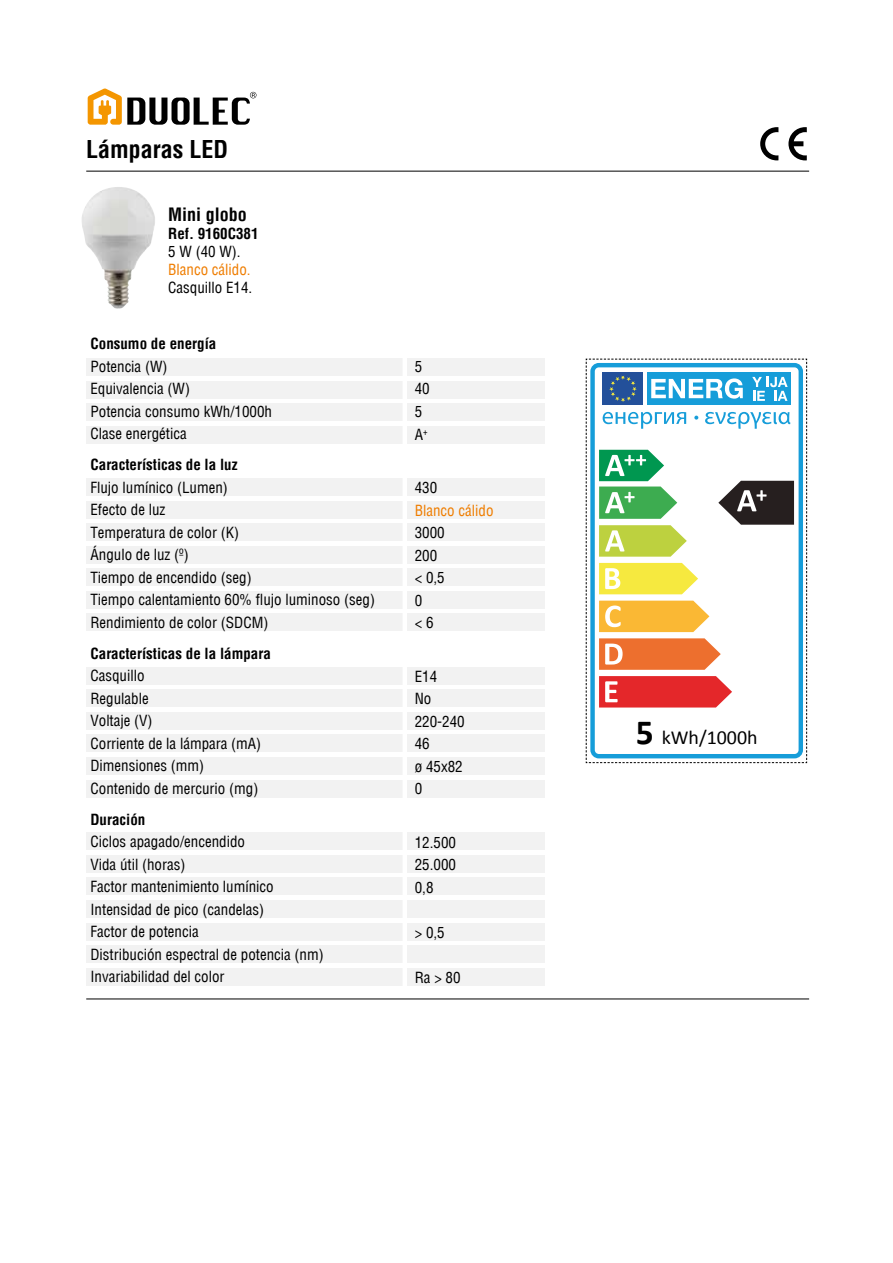
<style>
.page{position:relative;width:893px;height:1263px;background:#fff}
.page>*{position:absolute;margin:0;border:0;box-sizing:border-box;transform-origin:0 0}
.t1{font:700 condensed 24px "Helvetica";color:#000}
.t2{font:19.95px "Calibri";color:#000}
.t3{font:700 condensed 18px "Helvetica";color:#000}
.t4{font:condensed 15px/22.5px "Helvetica";color:#000}
.t5{font:700 condensed 15px "Helvetica";color:#000}
.t6{font:condensed 15px "Helvetica";color:#ef7d00}
.s1{font-weight:700;font-size:35.4px}
</style>
<div class="page">
<div style="left:86px;top:358px;width:458px;height:18px;background:#f2f2f2"></div>
<div style="left:86px;top:381px;width:458px;height:17px;background:#f2f2f2"></div>
<div style="left:86px;top:403px;width:458px;height:18px;background:#f2f2f2"></div>
<div style="left:86px;top:426px;width:458px;height:17px;background:#f2f2f2"></div>
<div style="left:86px;top:478px;width:458px;height:18px;background:#f2f2f2"></div>
<div style="left:86px;top:501px;width:458px;height:17px;background:#f2f2f2"></div>
<div style="left:86px;top:523px;width:458px;height:18px;background:#f2f2f2"></div>
<div style="left:86px;top:546px;width:458px;height:17px;background:#f2f2f2"></div>
<div style="left:86px;top:568px;width:458px;height:18px;background:#f2f2f2"></div>
<div style="left:86px;top:591px;width:458px;height:17px;background:#f2f2f2"></div>
<div style="left:86px;top:613px;width:458px;height:18px;background:#f2f2f2"></div>
<div style="left:86px;top:667px;width:458px;height:17px;background:#f2f2f2"></div>
<div style="left:86px;top:690px;width:458px;height:17px;background:#f2f2f2"></div>
<div style="left:86px;top:712px;width:458px;height:18px;background:#f2f2f2"></div>
<div style="left:86px;top:735px;width:458px;height:17px;background:#f2f2f2"></div>
<div style="left:86px;top:757px;width:458px;height:18px;background:#f2f2f2"></div>
<div style="left:86px;top:780px;width:458px;height:17px;background:#f2f2f2"></div>
<div style="left:86px;top:833px;width:458px;height:17px;background:#f2f2f2"></div>
<div style="left:86px;top:855px;width:458px;height:18px;background:#f2f2f2"></div>
<div style="left:86px;top:878px;width:458px;height:17px;background:#f2f2f2"></div>
<div style="left:86px;top:900px;width:458px;height:18px;background:#f2f2f2"></div>
<div style="left:86px;top:923px;width:458px;height:17px;background:#f2f2f2"></div>
<div style="left:86px;top:945px;width:458px;height:18px;background:#f2f2f2"></div>
<div style="left:86px;top:968px;width:458px;height:17px;background:#f2f2f2"></div>
<svg style="left:88px;top:88px;width:168px;height:37px"></svg>
<img style="left:82px;top:187px;width:73px;height:122px">
<hr style="left:403px;top:355px;width:4px;height:632px;background:#fff">
<svg style="left:760px;top:127px;width:18px;height:33px"></svg>
<svg style="left:788px;top:127px;width:19px;height:33px"></svg>
<hr style="left:86px;top:171px;width:723px;height:1px;background:#000">
<hr style="left:86px;top:998px;width:723px;height:1px;background:#000">
<svg style="left:585px;top:358px;width:222px;height:405px"></svg>
<h1 class="t1" style="left:86px;top:135px;width:143px">Lámparas LED</h1>
<p class="t3" style="left:168px;top:203px;width:80px">Mini globo</p>
<p class="t5" style="left:168px;top:224px;width:92px">Ref. 9160C381</p>
<p class="t4" style="left:168px;top:240px;width:74px">5 W (40 W).</p>
<p class="t6" style="left:168px;top:260px;width:84px">Blanco cálido.</p>
<p class="t4" style="left:168px;top:276px;width:86px">Casquillo E14.</p>
<p class="t5" style="left:90px;top:335px;width:127px">Consumo de energía</p>
<p class="t4" style="left:90px;top:355px;width:183px">Potencia (W)<br>Equivalencia (W)<br>Potencia consumo kWh/1000h<br>Clase energética</p>
<p class="t5" style="left:90px;top:456px;width:149px">Características de la luz</p>
<p class="t4" style="left:90px;top:476px;width:286px">Flujo lumínico (Lumen)<br>Efecto de luz<br>Temperatura de color (K)<br>Ángulo de luz (º)<br>Tiempo de encendido (seg)<br>Tiempo calentamiento 60% flujo luminoso (seg)<br>Rendimiento de color (SDCM)</p>
<p class="t5" style="left:90px;top:644px;width:182px">Características de la lámpara</p>
<p class="t4" style="left:90px;top:664px;width:172px">Casquillo<br>Regulable<br>Voltaje (V)<br>Corriente de la lámpara (mA)<br>Dimensiones (mm)<br>Contenido de mercurio (mg)</p>
<p class="t5" style="left:90px;top:810px;width:56px">Duración</p>
<p class="t4" style="left:90px;top:830px;width:235px">Ciclos apagado/encendido<br>Vida útil (horas)<br>Factor mantenimiento lumínico<br>Intensidad de pico (candelas)<br>Factor de potencia<br>Distribución espectral de potencia (nm)<br>Invariabilidad del color</p>
<p class="t4" style="left:415px;top:355px;width:16px">5<br>40<br>5<br>A<sup>+</sup></p>
<p class="t4" style="left:415px;top:476px;width:24px">430</p>
<p class="t6" style="left:415px;top:501px;width:80px">Blanco cálido</p>
<p class="t4" style="left:415px;top:521px;width:31px">3000<br>200 &lt; 0,5<br>0<br>&lt; 6</p>
<p class="t4" style="left:415px;top:664px;width:51px">E14<br>No<br>220-240<br>46<br>ø 45x82<br>0</p>
<p class="t4" style="left:415px;top:830px;width:43px;text-align:justify">12.500<br>25.000<br>0,8</p>
<p class="t4" style="left:415px;top:920px;width:31px">&gt; 0,5</p>
<p class="t4" style="left:415px;top:965px;width:47px">Ra &gt; 80</p>
<h2 class="t2" style="left:636px;top:725px;width:123px"><span class="s1">5</span> kWh/1000h</h2>
</div>
